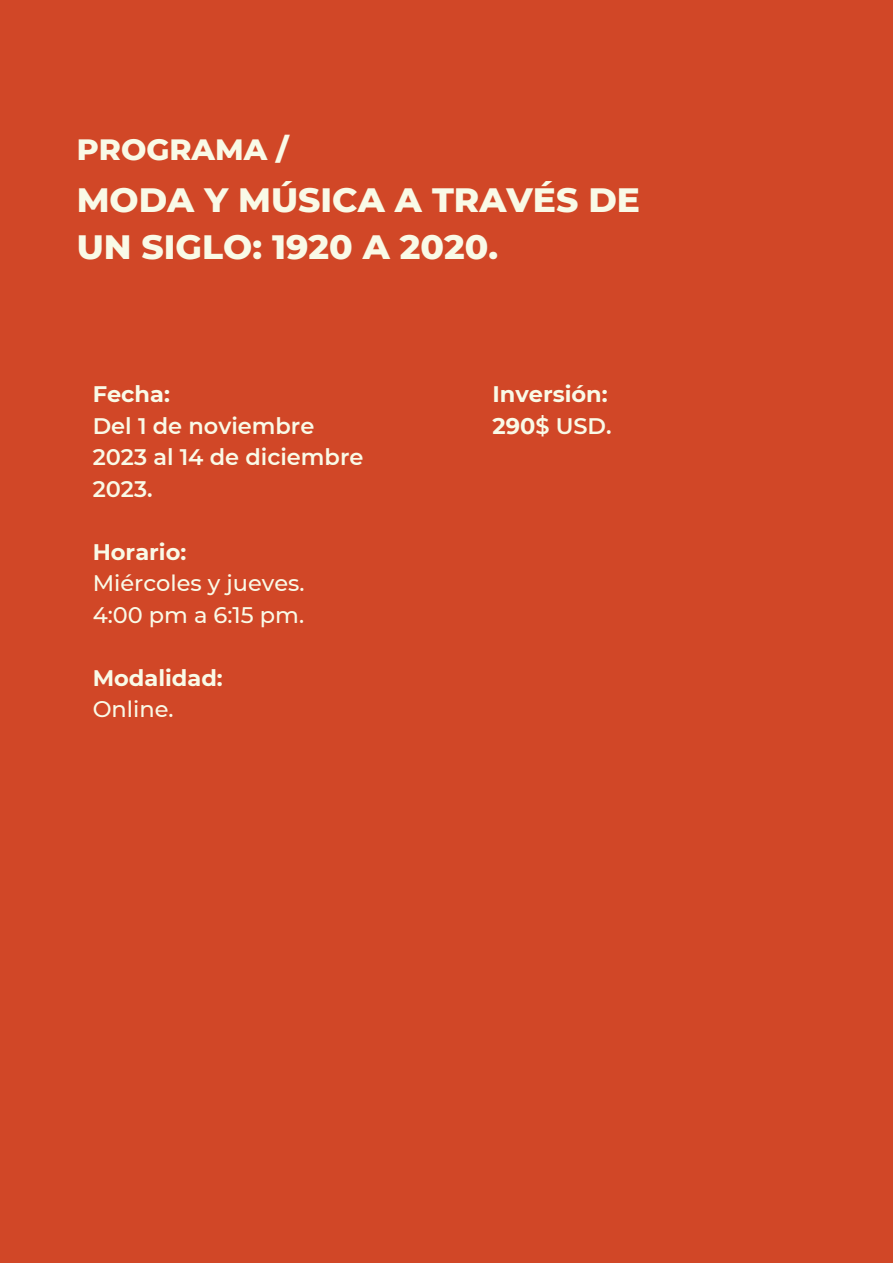
<style>
.page{position:relative;width:893px;height:1264px;background:#fff}
.page>*{position:absolute;margin:0;border:0;box-sizing:border-box;transform-origin:0 0}
.t1{font:800 34.5px/47.2px "Montserrat";color:#f9fae7}
.t2{font:800 30px "Montserrat";color:#f9fae7}
.t3{font:600 22.5px/31.5px "Montserrat";color:#f9fae7}
.t4{font:500 22.5px "Montserrat";color:#f9fae7}
.t5{font:700 22.5px "Montserrat";color:#f9fae7}
.s1{font-weight:700}
</style>
<div class="page">
<div style="left:0;top:0;width:892px;height:1262px;background:#d14727"></div>
<p class="t2" style="left:77px;top:131px;width:213px">PROGRAMA /</p>
<p class="t1" style="left:77px;top:176px;width:565px">MODA Y MÚSICA A TRAVÉS DE<br>UN SIGLO: 1920 A 2020.</p>
<p class="t5" style="left:93px;top:380px;width:79px">Fecha:</p>
<p class="t3" style="left:93px;top:410px;width:272px">Del 1 de noviembre<br>2023 al 14 de diciembre<br>2023.</p>
<p class="t5" style="left:93px;top:538px;width:95px">Horario:</p>
<p class="t4" style="left:93px;top:569px;width:213px">Miércoles y jueves.</p>
<p class="t4" style="left:93px;top:601px;width:213px">4:00 pm a 6:15 pm.</p>
<p class="t5" style="left:93px;top:664px;width:132px">Modalidad:</p>
<p class="t4" style="left:93px;top:695px;width:82px">Online.</p>
<p class="t5" style="left:492px;top:380px;width:117px">Inversión:</p>
<p class="t3" style="left:492px;top:410px;width:121px"><span class="s1">290</span>$ USD.</p>
</div>
